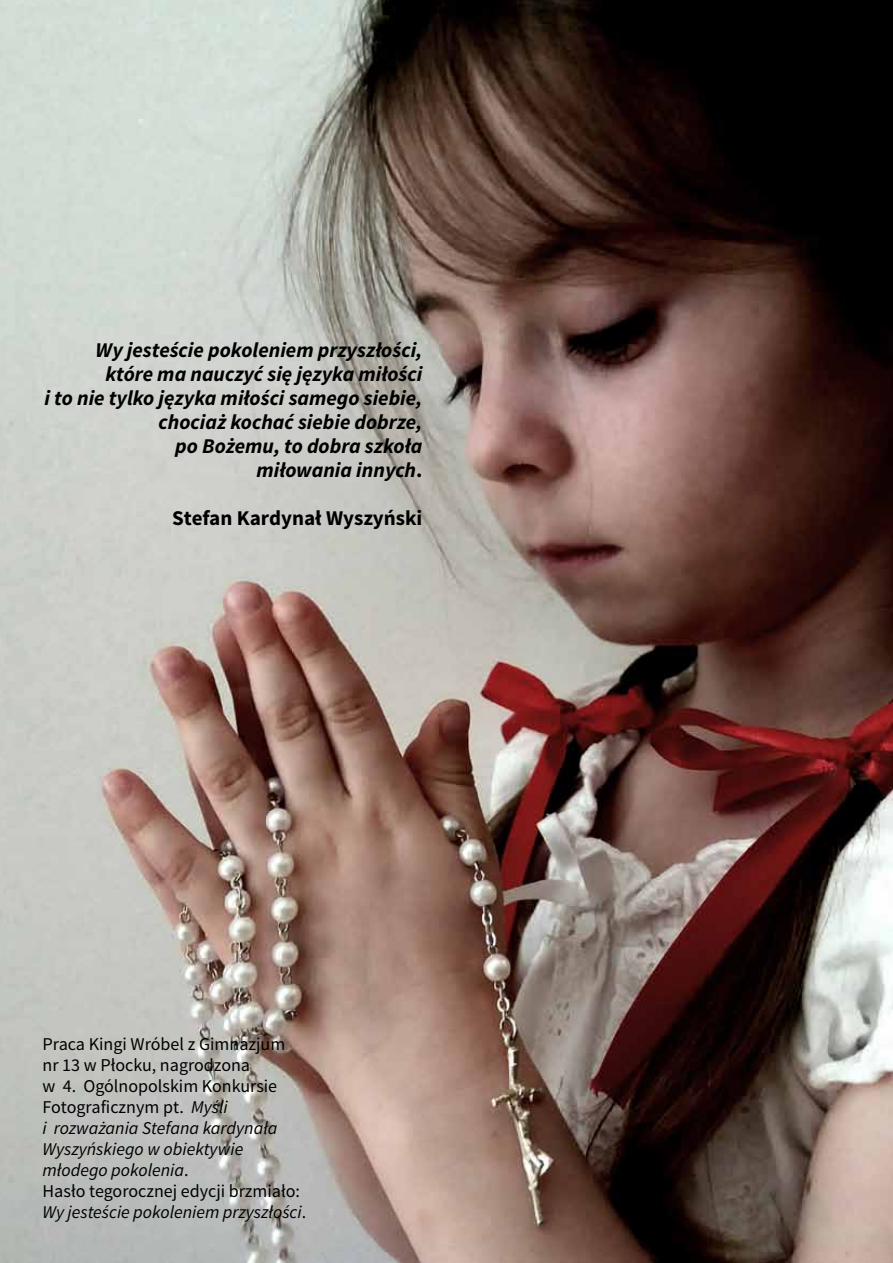
<style>
.page{position:relative;width:893px;height:1263px;background:#fff}
.page>*{position:absolute;margin:0;border:0;box-sizing:border-box;transform-origin:0 0}
.t1{font:italic 700 21px/24px "Source Sans Pro";color:#000;text-align:right}
.t2{font:700 21px "Source Sans Pro";color:#000}
.t3{font:18px/21px "Source Sans Pro";color:#000}
.s1{font-style:normal}
.s2{font-style:italic}
</style>
<div class="page">
<img style="left:0;top:0;width:893px;height:1263px">
<p class="t1" style="left:45px;top:338px;width:380px">Wy jesteście pokoleniem przyszłości, które ma nauczyć się języka miłości<br>i to nie tylko języka miłości samego siebie, chociaż kochać siebie dobrze,<br>po Bożemu, to dobra szkoła<br>miłowania innych<span class="s1">.</span></p>
<p class="t2" style="left:172px;top:505px;width:252px">Stefan Kardynał Wyszyński</p>
<p class="t3" style="left:43px;top:1034px;width:265px">Praca Kingi Wróbel z Gimnazjum<br>nr 13 w Płocku, nagrodzona<br>w 4. Ogólnopolskim Konkursie<br>Fotograficznym pt. <span class="s2">Myśli<br>i rozważania Stefana kardynała<br>Wyszyńskiego w obiektywie młodego pokolenia</span>.<br>Hasło tegorocznej edycji brzmiało:<br><span class="s2">Wy jesteście pokoleniem przyszłości</span>.</p>
</div>
